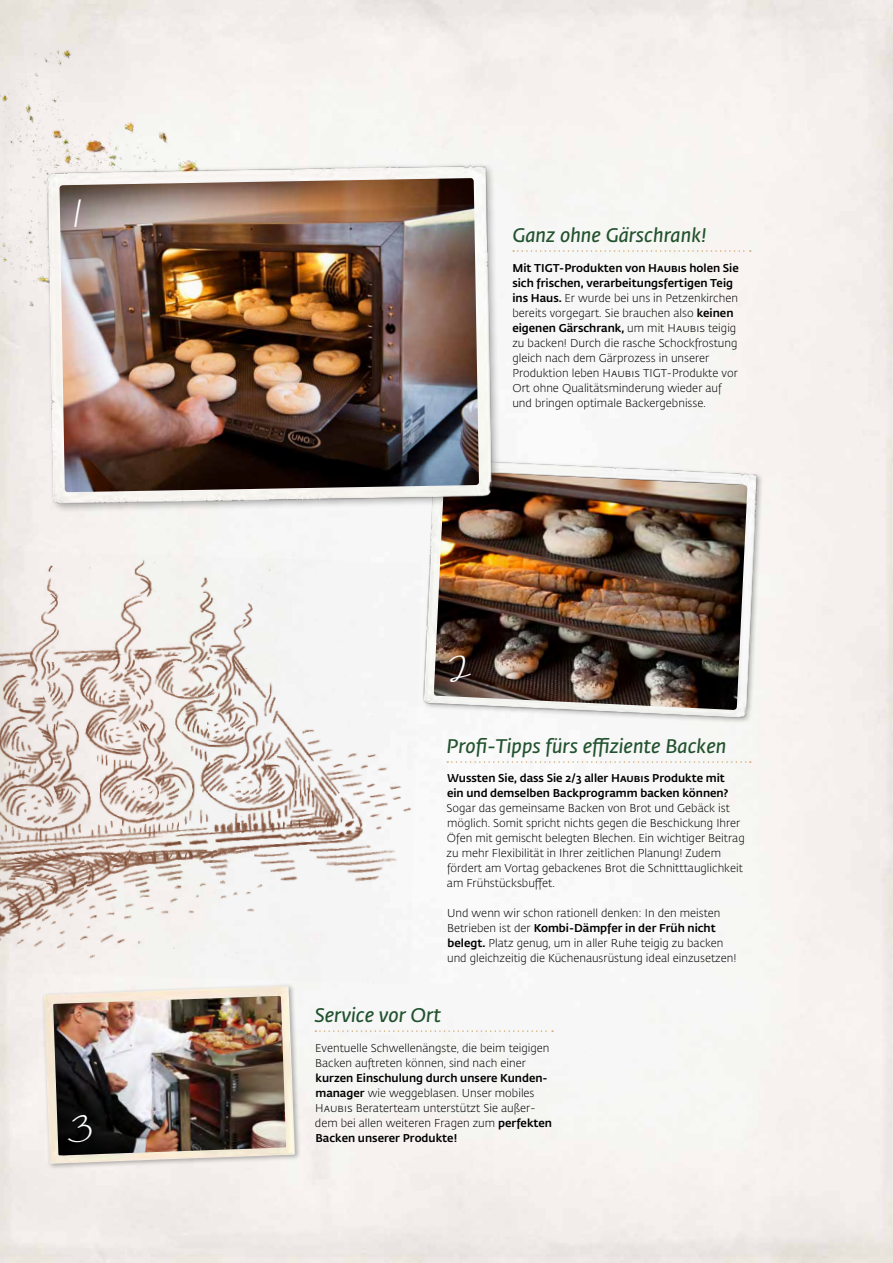
<style>
.page{position:relative;width:893px;height:1263px;background:#fff}
.page>*{position:absolute;margin:0;border:0;box-sizing:border-box;transform-origin:0 0}
.t1{font:37.95px "Nella Sue";color:#fff}
.t2{font:italic 600 19.5px "Fedra Sans Pro";color:#22522e}
.t3{font:300 11.25px/15px "Fedra Sans Pro";color:#000}
.t4{font:500 11.25px/15px "Fedra Sans Pro";color:#000}
.s1{font-weight:500}
</style>
<div class="page">
<img style="left:0;top:36px;width:236px;height:281px">
<img style="left:416px;top:452px;width:352px;height:281px">
<img style="left:434px;top:471px;width:313px;height:239px">
<img style="left:0;top:550px;width:422px;height:434px">
<img style="left:38px;top:154px;width:468px;height:369px">
<img style="left:60px;top:178px;width:419px;height:314px">
<svg style="left:447px;top:761px;width:304px;height:2px"></svg>
<svg style="left:315px;top:1030px;width:238px;height:2px"></svg>
<svg style="left:513px;top:250px;width:238px;height:2px"></svg>
<div style="left:41px;top:983px;width:260px;height:187px;background:#000;opacity:.3"></div>
<img style="left:232px;top:985px;width:55px;height:3px">
<img style="left:53px;top:996px;width:233px;height:159px">
<h1 class="t1" style="left:71px;top:187px;width:15px">1</h1>
<h1 class="t1" style="left:65px;top:1102px;width:31px">3</h1>
<h2 class="t2" style="left:512px;top:221px;width:196px">Ganz ohne Gärschrank!</h2>
<p class="t3" style="left:512px;top:260px;width:228px"><span class="s1">Mit TIGT-Produkten von Haubis holen Sie sich frischen, verarbeitungsfertigen Teig ins Haus.</span> Er wurde bei uns in Petzenkirchen bereits vorgegart. Sie brauchen also <span class="s1">keinen eigenen Gärschrank,</span> um mit Haubis teigig zu backen! Durch die rasche Schockfrostung gleich nach dem Gärprozess in unserer Produktion leben Haubis TIGT-Produkte vor Ort ohne Qualitätsminderung wieder auf und bringen optimale Backergebnisse.</p>
<h1 class="t1" style="left:448px;top:642px;width:23px">2</h1>
<h2 class="t2" style="left:447px;top:732px;width:281px">Profi-Tipps fürs effiziente Backen</h2>
<p class="t4" style="left:447px;top:769px;width:283px">Wussten Sie, dass Sie 2/3 aller Haubis Produkte mit ein und demselben Backprogramm backen können?</p>
<p class="t3" style="left:447px;top:800px;width:300px">Sogar das gemeinsame Backen von Brot und Gebäck ist möglich. Somit spricht nichts gegen die Beschickung Ihrer Öfen mit gemischt belegten Blechen. Ein wichtiger Beitrag zu mehr Flexibilität in Ihrer zeitlichen Planung! Zudem fördert am Vortag gebackenes Brot die Schnitttauglichkeit am Frühstücksbuffet.</p>
<p class="t3" style="left:447px;top:905px;width:291px">Und wenn wir schon rationell denken: In den meisten Betrieben ist der <span class="s1">Kombi-Dämpfer in der Früh nicht belegt.</span> Platz genug, um in aller Ruhe teigig zu backen und gleichzeitig die Küchenausrüstung ideal einzusetzen!</p>
<h2 class="t2" style="left:314px;top:1001px;width:128px">Service vor Ort</h2>
<p class="t3" style="left:315px;top:1040px;width:236px">Eventuelle Schwellenängste, die beim teigigen<br>Backen auftreten können, sind nach einer</p>
<p class="t3" style="left:315px;top:1070px;width:239px"><span class="s1">kurzen Einschulung durch unsere Kunden&shy;manager</span> wie weggeblasen. Unser mobiles Haubis Beraterteam unterstützt Sie außer&shy;dem bei allen weiteren Fragen zum <span class="s1">perfekten Backen unserer Produkte!</span></p>
</div>
